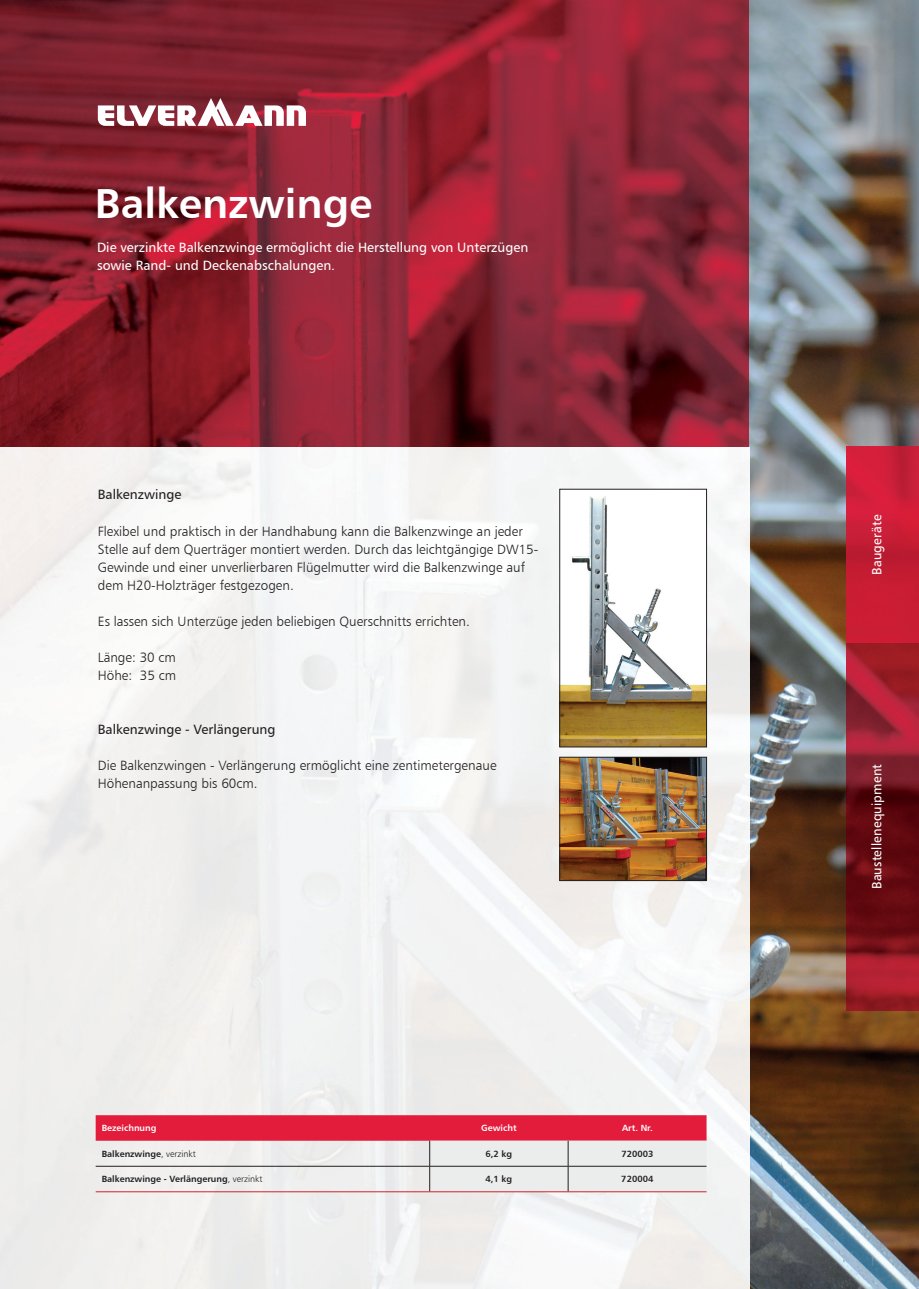
<style>
.page{position:relative;width:919px;height:1289px;background:#fff}
.page>*{position:absolute;margin:0;border:0;box-sizing:border-box;transform-origin:0 0}
.t1{font:42px "Humanist 777 BT Bold B";color:#fff}
.t2{font:13.5px/18px "Humanist 777 BT Light B";color:#231f20}
.t3{font:13.5px/18px "Humanist 777 BT Roman B";color:#fff}
.t4{font:13.5px "Humanist 777 BT Roman B";color:#231f20}
.t5{font:13.5px "Humanist 777 BT Roman B";color:#fff;scale:.95 1}
.t6{font:9px "Humanist 777 BT Bold B";color:#1d2124}
.t7{font:9px "Humanist 777 BT Bold B";color:#fff}
.t8{font:9px "Humanist 777 BT Bold B";color:#231f20}
.s1{font-family:"Humanist 777 BT Light B"}
</style>
<div class="page">
<img style="left:749px;top:0;width:169px;height:1288px">
<img style="left:0;top:0;width:749px;height:1288px">
<img style="left:846px;top:446px;width:72px;height:564px">
<hr style="left:568px;top:1191px;width:138px;height:1px;background:#d1232a">
<hr style="left:96px;top:1191px;width:333px;height:1px;background:#d1232a">
<svg style="left:96px;top:1115px;width:610px;height:76px;background:#e6a4ae"></svg>
<hr style="left:429px;top:1191px;width:139px;height:1px;background:#d1232a">
<svg style="left:98px;top:98px;width:208px;height:28px"></svg>
<img style="left:561px;top:491px;width:143px;height:254px">
<div style="left:559px;top:489px;width:147px;height:258px;border:1px solid #231f20"></div>
<img style="left:561px;top:758px;width:143px;height:121px">
<div style="left:559px;top:756px;width:147px;height:125px;border:1px solid #231f20"></div>
<h1 class="t1" style="left:95px;top:177px;width:279px">Balkenzwinge</h1>
<p class="t3" style="left:97px;top:238px;width:433px">Die verzinkte Balkenzwinge ermöglicht die Herstellung von Unterzügen sowie Rand- und Deckenabschalungen.</p>
<p class="t4" style="left:98px;top:486px;width:85px">Balkenzwinge</p>
<p class="t2" style="left:98px;top:521px;width:442px">Flexibel und praktisch in der Handhabung kann die Balkenzwinge an jeder Stelle auf dem Querträger montiert werden. Durch das leichtgängige DW15- Gewinde und einer unverlierbaren Flügelmutter wird die Balkenzwinge auf dem H20-Holzträger festgezogen.</p>
<p class="t2" style="left:98px;top:611px;width:373px">Es lassen sich Unterzüge jeden beliebigen Querschnitts errichten.</p>
<p class="t2" style="left:98px;top:647px;width:80px">Länge: 30 cm<br>Höhe: 35 cm</p>
<p class="t4" style="left:98px;top:720px;width:179px">Balkenzwinge - Verlängerung</p>
<p class="t2" style="left:98px;top:755px;width:400px">Die Balkenzwingen - Verlängerung ermöglicht eine zentimetergenaue<br>Höhenanpassung bis 60cm.</p>
<p class="t7" style="left:102px;top:1122px;width:56px">Bezeichnung</p>
<p class="t7" style="left:481px;top:1122px;width:37px">Gewicht</p>
<p class="t7" style="left:622px;top:1122px;width:32px">Art. Nr.</p>
<p class="t6" style="left:102px;top:1148px;width:96px">Balkenzwinge<span class="s1">, verzinkt</span></p>
<p class="t8" style="left:485px;top:1148px;width:28px">6,2 kg</p>
<p class="t8" style="left:621px;top:1148px;width:34px">720003</p>
<p class="t6" style="left:102px;top:1173px;width:162px">Balkenzwinge - Verlängerung<span class="s1">, verzinkt</span></p>
<p class="t8" style="left:485px;top:1173px;width:28px">4,1 kg</p>
<p class="t8" style="left:621px;top:1173px;width:34px">720004</p>
<p class="t5" style="left:868px;top:574px;width:64px;rotate:-90deg">Baugeräte</p>
<p class="t5" style="left:868px;top:889px;width:133px;rotate:-90deg">Baustellenequipment</p>
</div>
